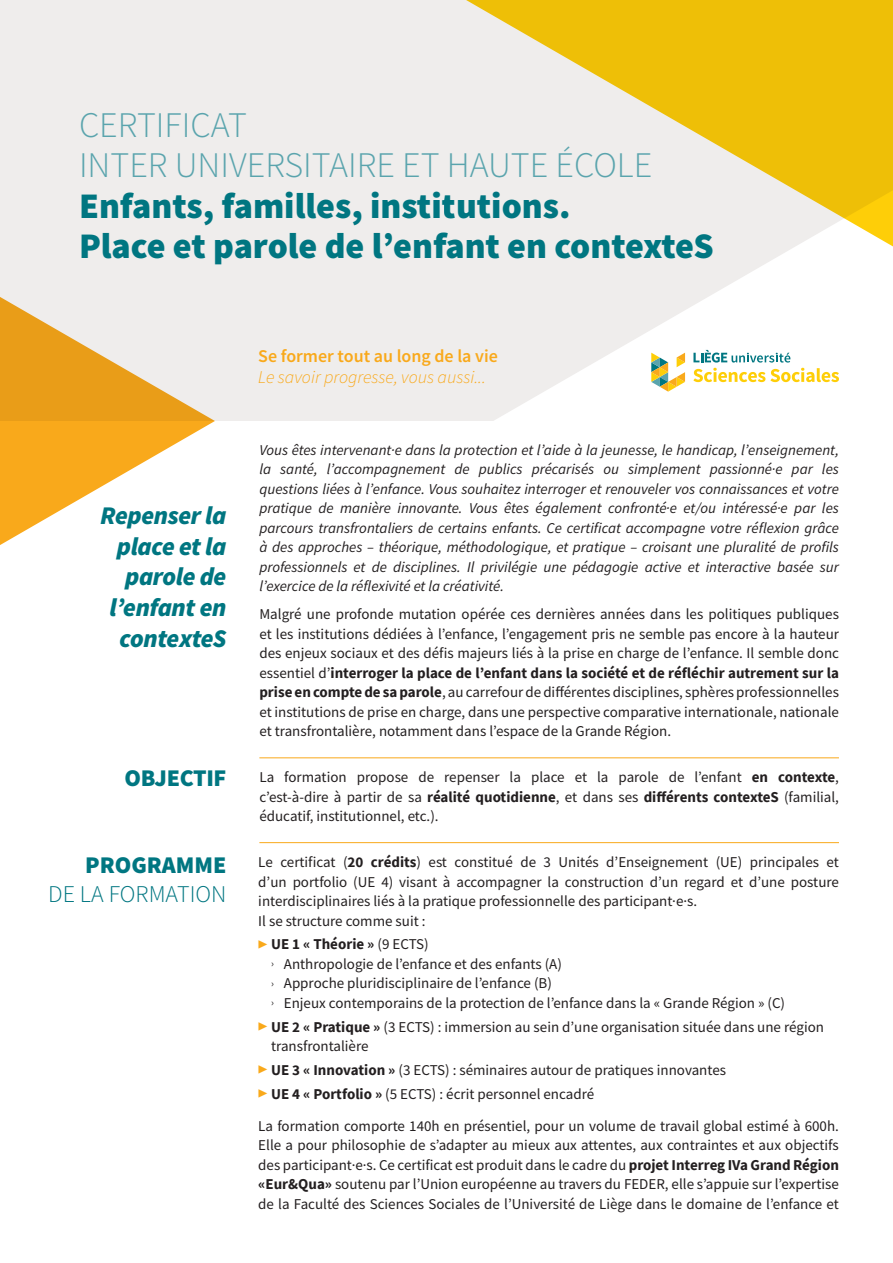
<style>
.page{position:relative;width:893px;height:1263px;background:#fff}
.page>*{position:absolute;margin:0;border:0;box-sizing:border-box;transform-origin:0 0}
.t1{font:900 36px/40.5px "Source Sans Pro";color:#007681}
.t2{font:300 36px/40.5px "Source Sans Pro";color:#5aa4ad}
.t3{font:italic 900 25.5px/30.6px "Source Sans Pro";letter-spacing:-.015em;color:#007681;text-align:right}
.t4{font:300 24px/28.8px "Source Sans Pro";color:#007681;text-align:right}
.t5{font:900 24px "Source Sans Pro";letter-spacing:-.015em;color:#007681}
.t6{font:italic 300 18px "Source Sans Pro";color:#f9a91b}
.t7{font:600 18px "Source Sans Pro";color:#f9a91b}
.Paragraphe_filet{font:15px/19.5px "Source Sans Pro";color:#231f20;text-align:justify}
.Texte_de_base{font:15px/19.5px "Source Sans Pro";color:#231f20;text-align:justify}
.Texte_de_base-2{font:italic 15px/19.5px "Source Sans Pro";color:#231f20;text-align:justify}
.t8{font:700 15px "Source Sans Pro";color:#231f20}
.s1{font-weight:900}
.s2{font-weight:700}
.s3{font-weight:400;font-size:10.5px;color:#f9a91b}
.s4{font-weight:400}
.s5{font-size:10.5px}
.s6{font-size:10.5px;color:#f9a91b}
</style>
<div class="page">
<div style="left:0;top:0;width:893px;height:421px;background:#efedec"></div>
<svg style="left:0;top:297px;width:215px;height:248px"></svg>
<svg style="left:494px;top:254px;width:399px;height:167px;fill:#fff"></svg>
<hr style="left:259px;top:757px;width:580px;height:1px;background:#f9a91b">
<hr style="left:259px;top:842px;width:580px;height:1px;background:#f9a91b">
<svg style="left:466px;top:0;width:427px;height:254px"></svg>
<svg style="left:693px;top:350px;width:146px;height:32px;background:#e9eac8"></svg>
<svg style="left:651px;top:353px;width:34px;height:39px"></svg>
<p class="t2" style="left:79px;top:104px;width:575px">CERTIFICAT<br>INTER UNIVERSITAIRE ET HAUTE ÉCOLE</p>
<p class="t1" style="left:79px;top:185px;width:636px">Enfants, familles, institutions.<br>Place et parole de l’enfant en contexteS</p>
<p class="t3" style="left:100px;top:500px;width:128px">Repenser la place et la parole de l’enfant en contexteS</p>
<p class="t5" style="left:124px;top:761px;width:103px">OBJECTIF</p>
<p class="t4" style="left:48px;top:851px;width:180px"><span class="s1">PROGRAMME<br></span>DE LA FORMATION</p>
<p class="t7" style="left:258px;top:344px;width:241px">Se former tout au long de la vie</p>
<p class="t6" style="left:258px;top:366px;width:229px">Le savoir progresse, vous aussi...</p>
<p class="Texte_de_base-2" style="left:259px;top:440px;width:581px">Vous êtes intervenant·e dans la protection et l’aide à la jeunesse, le handicap, l’enseignement, la santé, l’accompagnement de publics précarisés ou simplement passionné·e par les questions liées à l’enfance. Vous souhaitez interroger et renouveler vos connaissances et votre pratique de manière innovante. Vous êtes également confronté·e et/ou intéressé·e par les parcours transfrontaliers de certains enfants. Ce certificat accompagne votre réflexion grâce à des approches – théorique, méthodologique, et pratique – croisant une pluralité de profils professionnels et de disciplines. Il privilégie une pédagogie active et interactive basée sur l’exercice de la réflexivité et la créativité.</p>
<p class="Paragraphe_filet" style="left:259px;top:604px;width:581px">Malgré une profonde mutation opérée ces dernières années dans les politiques publiques et les institutions dédiées à l’enfance, l’engagement pris ne semble pas encore à la hauteur des enjeux sociaux et des défis majeurs liés à la prise en charge de l’enfance. Il semble donc essentiel d’<span class="s2">interroger la place de l’enfant dans la société et de réfléchir autrement sur la prise en compte de sa parole</span>, au carrefour de différentes disciplines, sphères professionnelles et institutions de prise en charge, dans une perspective comparative internationale, nationale et transfrontalière, notamment dans l’espace de la Grande Région.</p>
<p class="Paragraphe_filet" style="left:259px;top:767px;width:581px">La formation propose de repenser la place et la parole de l’enfant <span class="s2">en contexte</span>, c’est-à-dire à partir de sa <span class="s2">réalité quotidienne</span>, et dans ses <span class="s2">différents contexteS</span> (familial, éducatif, institutionnel, etc.).</p>
<p class="Texte_de_base" style="left:258px;top:852px;width:582px">Le certificat (<span class="s2">20 crédits</span>) est constitué de 3 Unités d’Enseignement (UE) principales et d’un portfolio (UE 4) visant à accompagner la construction d’un regard et d’une posture interdisciplinaires liés à la pratique professionnelle des participant·e·s.</p>
<p class="Texte_de_base" style="left:258px;top:911px;width:169px">Il se structure comme suit :</p>
<p class="t8" style="left:258px;top:934px;width:172px"><span class="s3">▶</span> UE 1 « Théorie » <span class="s4">(9 ECTS)</span></p>
<p class="Paragraphe_filet" style="left:271px;top:954px;width:292px"><span class="s5">›</span> Anthropologie de l’enfance et des enfants (A)</p>
<p class="Paragraphe_filet" style="left:271px;top:974px;width:282px"><span class="s5">›</span> Approche pluridisciplinaire de l’enfance (B)</p>
<p class="Paragraphe_filet" style="left:271px;top:993px;width:516px"><span class="s5">›</span> Enjeux contemporains de la protection de l’enfance dans la « Grande Région » (C)</p>
<p class="Paragraphe_filet" style="left:271px;top:1017px;width:554px;text-indent:-13px"><span class="s6">▶</span> <span class="s2">UE 2 « Pratique »</span> (3 ECTS) : immersion au sein d’une organisation située dans une région transfrontalière</p>
<p class="Paragraphe_filet" style="left:258px;top:1060px;width:469px"><span class="s6">▶</span> <span class="s2">UE 3 « Innovation »</span> (3 ECTS) : séminaires autour de pratiques innovantes</p>
<p class="Paragraphe_filet" style="left:258px;top:1084px;width:337px"><span class="s6">▶</span> <span class="s2">UE 4 « Portfolio »</span> (5 ECTS) : écrit personnel encadré</p>
<p class="Texte_de_base" style="left:258px;top:1116px;width:582px">La formation comporte 140h en présentiel, pour un volume de travail global estimé à 600h.<br>Elle a pour philosophie de s’adapter au mieux aux attentes, aux contraintes et aux objectifs des participant·e·s. Ce certificat est produit dans le cadre du <span class="s2">projet Interreg IVa Grand Région «Eur&amp;Qua»</span> soutenu par l’Union européenne au travers du FEDER, elle s’appuie sur l’expertise de la Faculté des Sciences Sociales de l’Université de Liège dans le domaine de l’enfance et</p>
</div>
